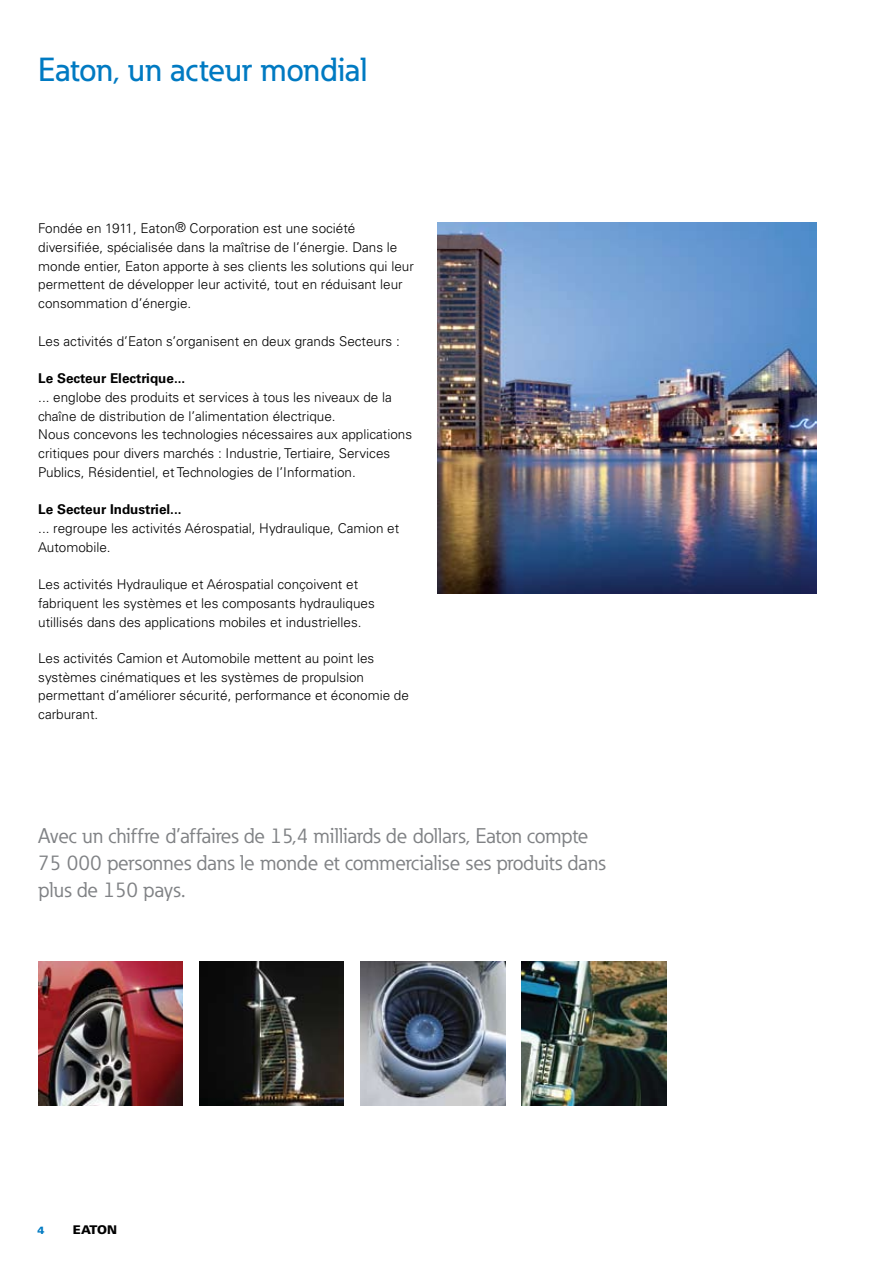
<style>
.page{position:relative;width:893px;height:1263px;background:#fff}
.page>*{position:absolute;margin:0;border:0;box-sizing:border-box;transform-origin:0 0}
.t1{font:500 33px "Eaton";color:#007ac2}
.t2{font:21px/27px "Eaton";color:#808285}
.t3{font:300 13.5px/18.8px "Univers LT";color:#000}
.t4{font:700 13.5px "Univers LT";color:#000}
.t5{font:900 12px "Univers LT";letter-spacing:-.02em;color:#000}
.t6{font:900 10.5px "Univers LT";color:#007ac2}
</style>
<div class="page">
<img style="left:360px;top:961px;width:145px;height:145px">
<img style="left:522px;top:961px;width:144px;height:145px">
<img style="left:38px;top:961px;width:145px;height:145px">
<img style="left:199px;top:961px;width:145px;height:145px">
<img style="left:438px;top:222px;width:378px;height:372px">
<h1 class="t1" style="left:38px;top:49px;width:330px">Eaton, un acteur mondial</h1>
<p class="t3" style="left:38px;top:219px;width:377px">Fondée en 1911, Eaton® Corporation est une société diversifiée, spécialisée dans la maîtrise de l’énergie. Dans le monde entier, Eaton apporte à ses clients les solutions qui leur permettent de développer leur activité, tout en réduisant leur consommation d’énergie.</p>
<p class="t3" style="left:38px;top:331px;width:363px">Les activités d’Eaton s’organisent en deux grands Secteurs :</p>
<p class="t4" style="left:38px;top:370px;width:149px">Le Secteur Electrique...</p>
<p class="t3" style="left:38px;top:388px;width:375px">... englobe des produits et services à tous les niveaux de la chaîne de distribution de l’alimentation électrique.<br>Nous concevons les technologies nécessaires aux applications critiques pour divers marchés : Industrie, Tertiaire, Services Publics, Résidentiel, et Technologies de l’Information.</p>
<p class="t4" style="left:38px;top:502px;width:145px">Le Secteur Industriel...</p>
<p class="t3" style="left:38px;top:519px;width:362px">... regroupe les activités Aérospatial, Hydraulique, Camion et<br>Automobile.</p>
<p class="t3" style="left:38px;top:575px;width:338px">Les activités Hydraulique et Aérospatial conçoivent et fabriquent les systèmes et les composants hydrauliques utillisés dans des applications mobiles et industrielles.</p>
<p class="t3" style="left:38px;top:649px;width:372px">Les activités Camion et Automobile mettent au point les systèmes cinématiques et les systèmes de propulsion permettant d’améliorer sécurité, performance et économie de carburant.</p>
<h2 class="t2" style="left:38px;top:823px;width:569px">Avec un chiffre d’affaires de 15,4 milliards de dollars, Eaton compte<br>75 000 personnes dans le monde et commercialise ses produits dans plus de 150 pays.</h2>
<p class="t6" style="left:37px;top:1224px;width:9px">4</p>
<p class="t5" style="left:73px;top:1222px;width:46px">EATON</p>
</div>
